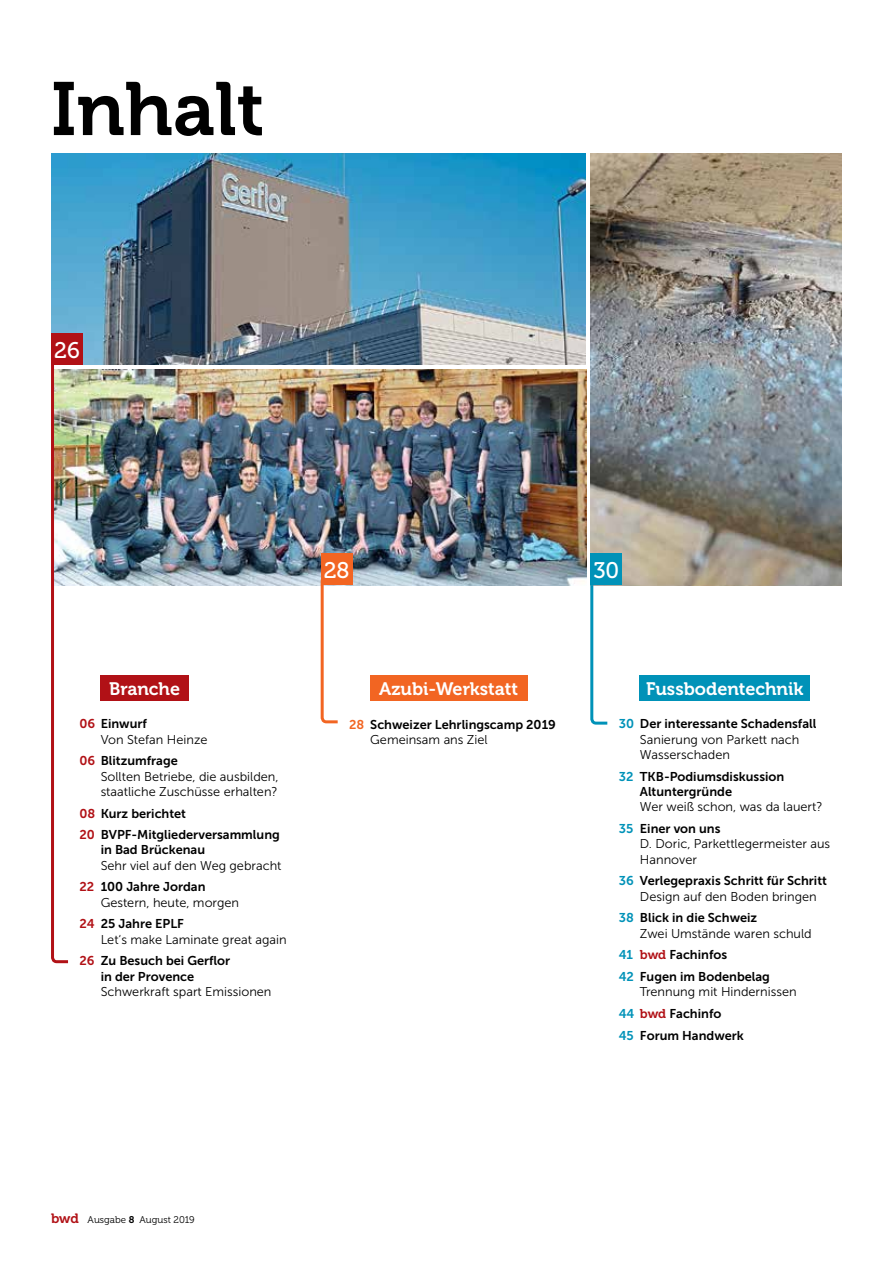
<style>
.page{position:relative;width:893px;height:1263px;background:#fff}
.page>*{position:absolute;margin:0;border:0;box-sizing:border-box;transform-origin:0 0}
.t1{font:75px "Museo 700";color:#000}
.t2{font:22.5px "Museo 500";color:#fff}
.t3{font:18px "Museo 700";color:#fff}
.t4{font:12.75px/21.6px "Museo Sans 700";color:#000}
.t5{font:12.75px/15.3px "Museo Sans 300";color:#000}
.t6{font:9.75px "Museo 300";color:#000}
.s1{color:#b11116}
.s2{color:#0092b8}
.s3{font-family:"Museo 700";color:#b11116}
.s4{color:#f26522}
.s5{font-family:"Museo 700";font-size:13.5px;color:#b11116}
.s6{font-family:"Museo 700"}
</style>
<div class="page">
<img style="left:590px;top:153px;width:252px;height:432px">
<img style="left:71px;top:369px;width:515px;height:216px">
<div style="left:590px;top:553px;width:32px;height:32px;background:#0092b8"></div>
<div style="left:321px;top:553px;width:32px;height:32px;background:#f26522"></div>
<img style="left:51px;top:365px;width:20px;height:599px">
<svg style="left:590px;top:585px;width:20px;height:140px"></svg>
<svg style="left:319px;top:577px;width:22px;height:147px"></svg>
<div style="left:100px;top:675px;width:89px;height:26px;background:#b11116"></div>
<div style="left:640px;top:675px;width:170px;height:26px;background:#0092b8"></div>
<div style="left:370px;top:675px;width:157px;height:25px;background:#f26522"></div>
<img style="left:51px;top:153px;width:535px;height:212px">
<div style="left:51px;top:333px;width:32px;height:32px;background:#b11116"></div>
<h1 class="t1" style="left:51px;top:67px;width:215px">Inhalt</h1>
<h2 class="t2" style="left:54px;top:337px;width:27px">26</h2>
<h2 class="t2" style="left:324px;top:557px;width:27px">28</h2>
<h2 class="t2" style="left:593px;top:557px;width:27px">30</h2>
<h3 class="t3" style="left:109px;top:678px;width:73px">Branche</h3>
<h3 class="t3" style="left:379px;top:678px;width:141px">Azubi-Werkstatt</h3>
<h3 class="t3" style="left:646px;top:678px;width:159px">Fussbodentechnik</h3>
<p class="t4" style="left:79px;top:713px;width:69px"><span class="s1">06</span> Einwurf</p>
<p class="t5" style="left:101px;top:732px;width:108px">Von Stefan Heinze</p>
<p class="t4" style="left:79px;top:750px;width:100px"><span class="s1">06</span> Blitzumfrage</p>
<p class="t5" style="left:101px;top:768px;width:179px">Sollten Betriebe, die ausbilden, staatliche Zuschüsse erhalten?</p>
<p class="t4" style="left:79px;top:802px;width:202px"><span class="s1">08</span> Kurz berichtet<br><span class="s1">20</span> BVPF-Mitgliederversammlung</p>
<p class="t4" style="left:101px;top:839px;width:106px">in Bad Brückenau</p>
<p class="t5" style="left:101px;top:858px;width:182px">Sehr viel auf den Weg gebracht</p>
<p class="t4" style="left:79px;top:876px;width:128px"><span class="s1">22</span> 100 Jahre Jordan</p>
<p class="t5" style="left:101px;top:895px;width:140px">Gestern, heute, morgen</p>
<p class="t4" style="left:79px;top:913px;width:106px"><span class="s1">24</span> 25 Jahre EPLF</p>
<p class="t5" style="left:101px;top:932px;width:188px">Let‘s make Laminate great again</p>
<p class="t4" style="left:101px;top:953px;width:131px;line-height:15.3px;text-indent:-21px"><span class="s1">26</span> Zu Besuch bei Gerflor in der Provence</p>
<p class="t5" style="left:101px;top:984px;width:172px">Schwerkraft spart Emissionen</p>
<p class="t4" style="left:619px;top:713px;width:199px"><span class="s2">30</span> Der interessante Schadensfall</p>
<p class="t5" style="left:640px;top:732px;width:161px">Sanierung von Parkett nach<br>Wasserschaden</p>
<p class="t4" style="left:640px;top:769px;width:146px;line-height:15.3px;text-indent:-21px"><span class="s2">32</span> TKB-Podiumsdiskussion<br>Altuntergründe</p>
<p class="t5" style="left:640px;top:799px;width:184px">Wer weiß schon, was da lauert?</p>
<p class="t4" style="left:619px;top:818px;width:103px"><span class="s2">35</span> Einer von uns</p>
<p class="t5" style="left:640px;top:836px;width:192px">D. Doric, Parkettlegermeister aus<br>Hannover</p>
<p class="t4" style="left:619px;top:870px;width:210px"><span class="s2">36</span> Verlegepraxis Schritt für Schritt</p>
<p class="t5" style="left:640px;top:889px;width:178px">Design auf den Boden bringen</p>
<p class="t4" style="left:619px;top:907px;width:140px"><span class="s2">38</span> Blick in die Schweiz</p>
<p class="t5" style="left:640px;top:925px;width:173px">Zwei Umstände waren schuld</p>
<p class="t4" style="left:619px;top:944px;width:153px"><span class="s2">41</span> <span class="s3">bwd</span> Fachinfos<br><span class="s2">42</span> Fugen im Bodenbelag</p>
<p class="t5" style="left:640px;top:984px;width:158px">Trennung mit Hindernissen</p>
<p class="t4" style="left:619px;top:1002px;width:127px"><span class="s2">44</span> <span class="s3">bwd</span> Fachinfo<br><span class="s2">45</span> Forum Handwerk</p>
<p class="t4" style="left:349px;top:713px;width:208px"><span class="s4">28</span> Schweizer Lehrlingscamp 2019</p>
<p class="t5" style="left:370px;top:732px;width:119px">Gemeinsam ans Ziel</p>
<p class="t6" style="left:51px;top:1214px;width:145px"><span class="s5">bwd</span> Ausgabe <span class="s6">8</span> August 2019</p>
</div>
